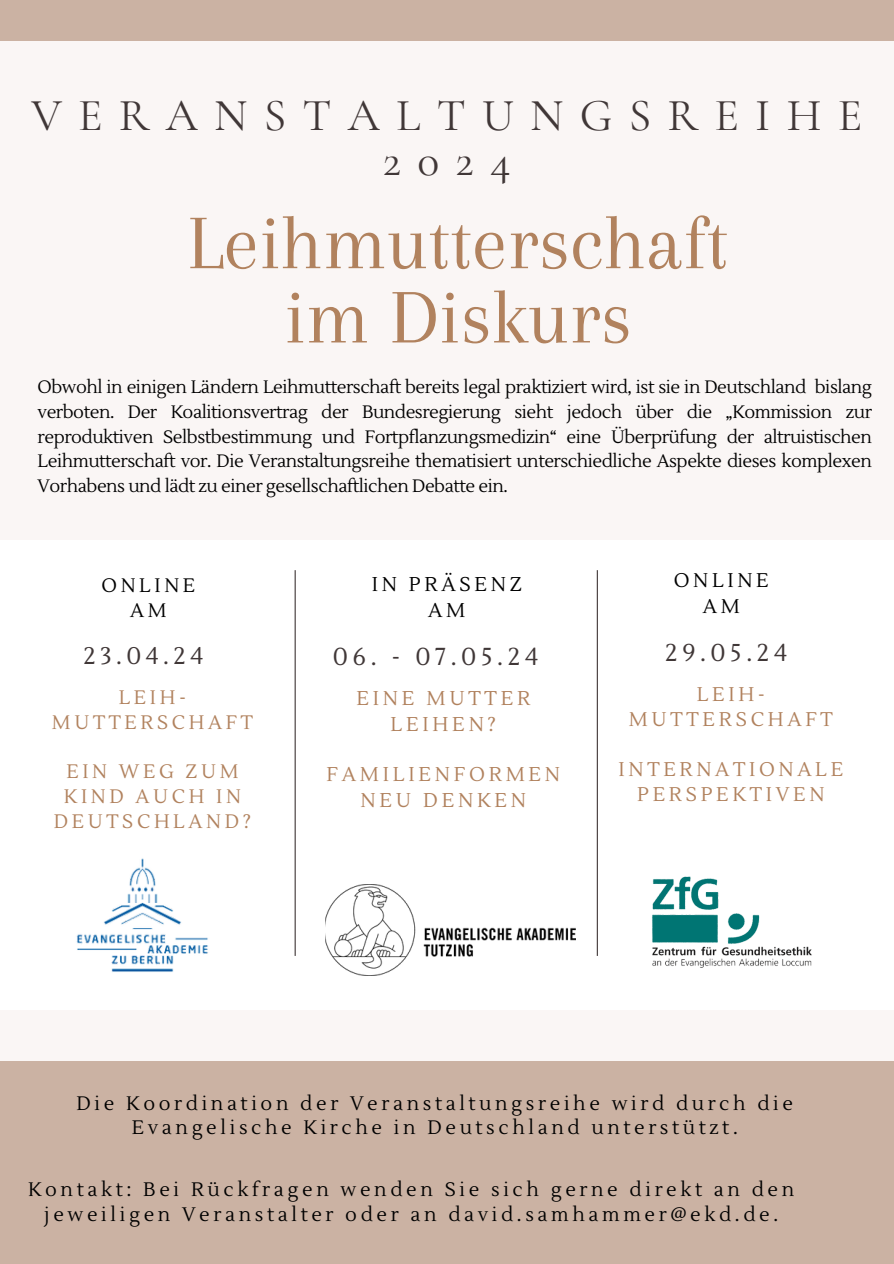
<style>
.page{position:relative;width:894px;height:1264px;background:#fff}
.page>*{position:absolute;margin:0;border:0;box-sizing:border-box;transform-origin:0 0}
.t1{font:79.95px/74.2px "Arapey";color:#b1825e;text-align:center}
.t2{font:45.75px/44.8px "Cormorant Garamond";letter-spacing:.355em;color:#403737;text-align:center}
.t3{font:24.45px "Lustria";letter-spacing:.185em;color:#403737}
.t4{font:24.3px "Lustria";color:#403737}
.t5{font:24px "Lustria";color:#403737}
.t6{font:19.95px/25.3px "Lustria";letter-spacing:.185em;color:#b1825e;text-align:center}
.t7{font:19.95px/25.3px "Lustria";letter-spacing:.185em;color:#000;text-align:center}
.t8{font:19.8px/25px "Lustria";letter-spacing:.185em;color:#b1825e;text-align:center}
.t9{font:19.8px/25px "Lustria";letter-spacing:.185em;color:#000;text-align:center}
.t10{font:19.5px/24.8px "Lustria";letter-spacing:.185em;color:#000;text-align:center}
.t11{font:19.5px/24.8px "Lustria";letter-spacing:.185em;color:#b1825e;text-align:center}
.t12{font:17.85px/24.8px "Lustria";letter-spacing:-.025em;color:#000;text-align:justify}
</style>
<div class="page">
<div style="left:0;top:0;width:893px;height:1263px;background:#faf6f5"></div>
<div style="left:0;top:0;width:893px;height:40px;background:#cbb2a3"></div>
<div style="left:0;top:1061px;width:893px;height:202px;background:#cbb2a3"></div>
<div style="left:0;top:540px;width:893px;height:469px;background:#fff"></div>
<hr style="left:294px;top:570px;width:1px;height:385px;background:#403737">
<img style="left:652px;top:876px;width:160px;height:92px">
<img style="left:76px;top:858px;width:132px;height:114px">
<img style="left:325px;top:884px;width:250px;height:91px">
<hr style="left:596px;top:570px;width:1px;height:385px;background:#403737">
<p class="t2" style="left:31px;top:93px;width:832px">VERANSTALTUNGSREIHE<br>2024</p>
<h4 class="t1" style="left:187px;top:205px;width:542px">Leihmutterschaft im Diskurs</h4>
<p class="t12" style="left:38px;top:375px;width:835px">Obwohl in einigen Ländern Leihmutterschaft bereits legal praktiziert wird, ist sie in Deutschland bislang verboten. Der Koalitionsvertrag der Bundesregierung sieht jedoch über die „Kommission zur reproduktiven Selbstbestimmung und Fortpflanzungsmedizin“ eine Überprüfung der altruistischen Leihmutterschaft vor. Die Veranstaltungsreihe thematisiert unterschiedliche Aspekte dieses komplexen Vorhabens und lädt zu einer gesellschaftlichen Debatte ein.</p>
<p class="t10" style="left:101px;top:574px;width:95px">ONLINE<br>AM</p>
<h4 class="t5" style="left:83px;top:641px;width:121px">23.04.24</h4>
<h3 class="t11" style="left:52px;top:685px;width:202px">LEIH-<br>MUTTERSCHAFT</h3>
<h4 class="t11" style="left:54px;top:759px;width:199px">EIN WEG ZUM<br>KIND AUCH IN<br>DEUTSCHLAND?</h4>
<p class="t7" style="left:371px;top:572px;width:152px">IN PRÄSENZ<br>AM</p>
<h4 class="t3" style="left:332px;top:641px;width:207px">06. - 07.05.24</h4>
<h3 class="t6" style="left:356px;top:686px;width:175px">EINE MUTTER<br>LEIHEN?</h3>
<h4 class="t6" style="left:326px;top:762px;width:235px">FAMILIENFORMEN<br>NEU DENKEN</h4>
<p class="t9" style="left:673px;top:568px;width:96px">ONLINE<br>AM</p>
<h4 class="t4" style="left:665px;top:637px;width:123px">29.05.24</h4>
<h3 class="t8" style="left:628px;top:682px;width:205px">LEIH-<br>MUTTERSCHAFT</h3>
<h4 class="t8" style="left:618px;top:757px;width:226px">INTERNATIONALE<br>PERSPEKTIVEN</h4>
<p class="t10" style="left:76px;top:1091px;width:717px">Die Koordination der Veranstaltungsreihe wird durch die<br>Evangelische Kirche in Deutschland unterstützt.</p>
<h2 class="t10" style="left:28px;top:1177px;width:767px">Kontakt: Bei Rückfragen wenden Sie sich gerne direkt an den jeweiligen Veranstalter oder an david.samhammer@ekd.de.</h2>
</div>
